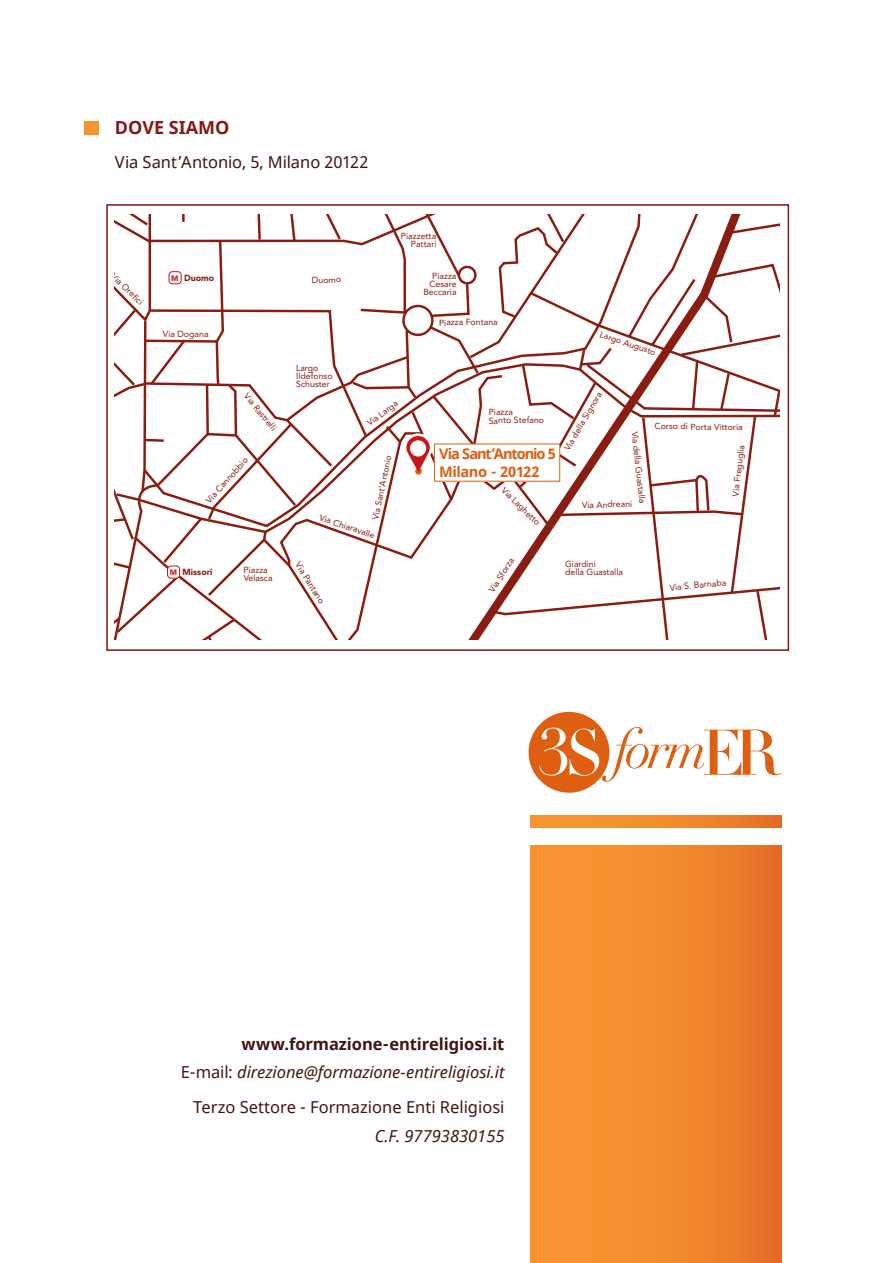
<style>
.page{position:relative;width:893px;height:1263px;background:#fff}
.page>*{position:absolute;margin:0;border:0;box-sizing:border-box;transform-origin:0 0}
.t1{font:italic 54px "Didot LT Std";color:#de5f11}
.t2{font:700 18px "Noto Sans";color:#861918}
.t3{font:16.5px "Noto Sans";color:#43140f}
.t4{font:italic 16.5px "Noto Sans";letter-spacing:-.005em;color:#43140f}
.t5{font:700 16.5px "Noto Sans";letter-spacing:-.005em;color:#43140f}
.t6{font:700 14.55px/17.5px "Noto Sans";letter-spacing:-.06em;color:#de5f11}
.t7{font:8.85px/8.1px "Avenir LT Std";letter-spacing:-.01em;color:#8a1d12}
.t8{font:900 8.85px "Avenir LT Std";color:#8a1d12}
.s1{font-size:7.8px;color:#c71517}
.s2{font-style:normal;font-size:64.95px;color:#fff}
.s3{font-family:"Didot LT Std Headline";font-style:normal;font-size:63.15px;color:#fff}
.s4{font-family:"Didot LT Std Headline";font-style:normal;font-size:63.15px}
.s5{font-style:normal}
</style>
<div class="page">
<svg style="left:530px;top:815px;width:251px;height:13px;background:#f1882d"></svg>
<div style="left:530px;top:845px;width:251px;height:418px;background:linear-gradient(to right,#fb9c32,#e87529)"></div>
<div style="left:529px;top:712px;width:80px;height:81px;background:#de5f11;border-radius:50%"></div>
<div style="left:84px;top:121px;width:15px;height:13px;background:#f79330"></div>
<svg style="left:115px;top:215px;width:664px;height:424px"></svg>
<div style="left:410px;top:440px;width:16px;height:16px;background:#fff;border-radius:50%"></div>
<div style="left:435px;top:444px;width:125px;height:37px;background:#fff"></div>
<div style="left:168px;top:566px;width:12px;height:12px;background:#fff;border-radius:4px"></div>
<div style="left:167px;top:565px;width:13px;height:14px;border:1px solid #c71517;border-radius:4px"></div>
<div style="left:169px;top:272px;width:12px;height:12px;background:#fff;border-radius:4px"></div>
<div style="left:168px;top:271px;width:14px;height:13px;border:1px solid #c71517;border-radius:4px"></div>
<div style="left:106px;top:204px;width:683px;height:447px;border:2px solid #861918"></div>
<p class="t2" style="left:115px;top:115px;width:116px">DOVE SIAMO</p>
<p class="t3" style="left:115px;top:150px;width:255px">Via Sant’Antonio, 5, Milano 20122</p>
<p class="t7" style="left:401px;top:232px;width:37px;text-align:right">Piazzetta<br>Pattari</p>
<p class="t7" style="left:115px;top:272px;width:42px;rotate:44deg">Via Orefi ci</p>
<p class="t7" style="left:423px;top:272px;width:35px;text-align:right">Piazza<br>Cesare<br>Beccaria</p>
<p class="t8" style="left:171px;top:273px;width:44px"><span class="s1">M</span> Duomo</p>
<p class="t7" style="left:312px;top:276px;width:31px">Duomo</p>
<p class="t7" style="left:163px;top:330px;width:47px">Via Dogana</p>
<p class="t7" style="left:296px;top:364px;width:38px">Largo<br>Ildefonso<br>Schuster</p>
<p class="t7" style="left:249px;top:392px;width:47px;rotate:50deg">Via Rastrelli</p>
<p class="t7" style="left:365px;top:421px;width:38px;rotate:-37deg">Via Larga</p>
<p class="t7" style="left:204px;top:499px;width:60px;rotate:-48deg">Via Cannobbio</p>
<p class="t7" style="left:371px;top:519px;width:67px;rotate:-78deg">Via Sant’Antonio</p>
<p class="t7" style="left:321px;top:513px;width:59px;rotate:19deg">Via Chiaravalle</p>
<p class="t7" style="left:439px;top:318px;width:60px">Piazza Fontana</p>
<p class="t7" style="left:601px;top:330px;width:60px;rotate:18deg">Largo Augusto</p>
<p class="t7" style="left:489px;top:408px;width:57px">Piazza<br>Santo Stefano</p>
<p class="t6" style="left:439px;top:445px;width:118px">Via Sant’Antonio 5<br>Milano - 20122</p>
<p class="t7" style="left:506px;top:486px;width:51px;rotate:44deg">Via Laghetto</p>
<p class="t7" style="left:563px;top:448px;width:68px;rotate:-60deg">Via della Signora</p>
<p class="t7" style="left:639px;top:431px;width:74px;rotate:84deg">Via della Guastalla</p>
<p class="t7" style="left:582px;top:501px;width:52px;rotate:-2deg">Via Andreani</p>
<p class="t7" style="left:654px;top:422px;width:90px">Corso di Porta Vittoria</p>
<p class="t7" style="left:731px;top:496px;width:53px;rotate:-83deg">Via Freguglia</p>
<p class="t8" style="left:170px;top:567px;width:44px"><span class="s1">M</span> Missori</p>
<p class="t7" style="left:487px;top:589px;width:40px;rotate:-57deg">Via Sforza</p>
<p class="t7" style="left:565px;top:560px;width:33px">Giardini</p>
<p class="t7" style="left:301px;top:560px;width:48px;rotate:58deg">Via Pantano</p>
<p class="t7" style="left:244px;top:566px;width:26px">Piazza</p>
<p class="t7" style="left:565px;top:568px;width:60px">della Guastalla</p>
<p class="t7" style="left:244px;top:574px;width:31px">Velasca</p>
<p class="t7" style="left:669px;top:583px;width:58px;rotate:-5deg">Via S. Barnaba</p>
<p class="t1" style="left:537px;top:717px;width:246px"><span class="s2">3</span><span class="s3">S</span> form<span class="s4">ER</span></p>
<p class="t5" style="left:241px;top:1032px;width:265px">www.formazione-entireligiosi.it</p>
<p class="t4" style="left:181px;top:1060px;width:325px"><span class="s5">E-mail:</span> direzione@formazione-entireligiosi.it</p>
<p class="t3" style="left:193px;top:1096px;width:313px">Terzo Settore - Formazione Enti Religiosi</p>
<p class="t4" style="left:375px;top:1124px;width:131px">C.F. 97793830155</p>
</div>
